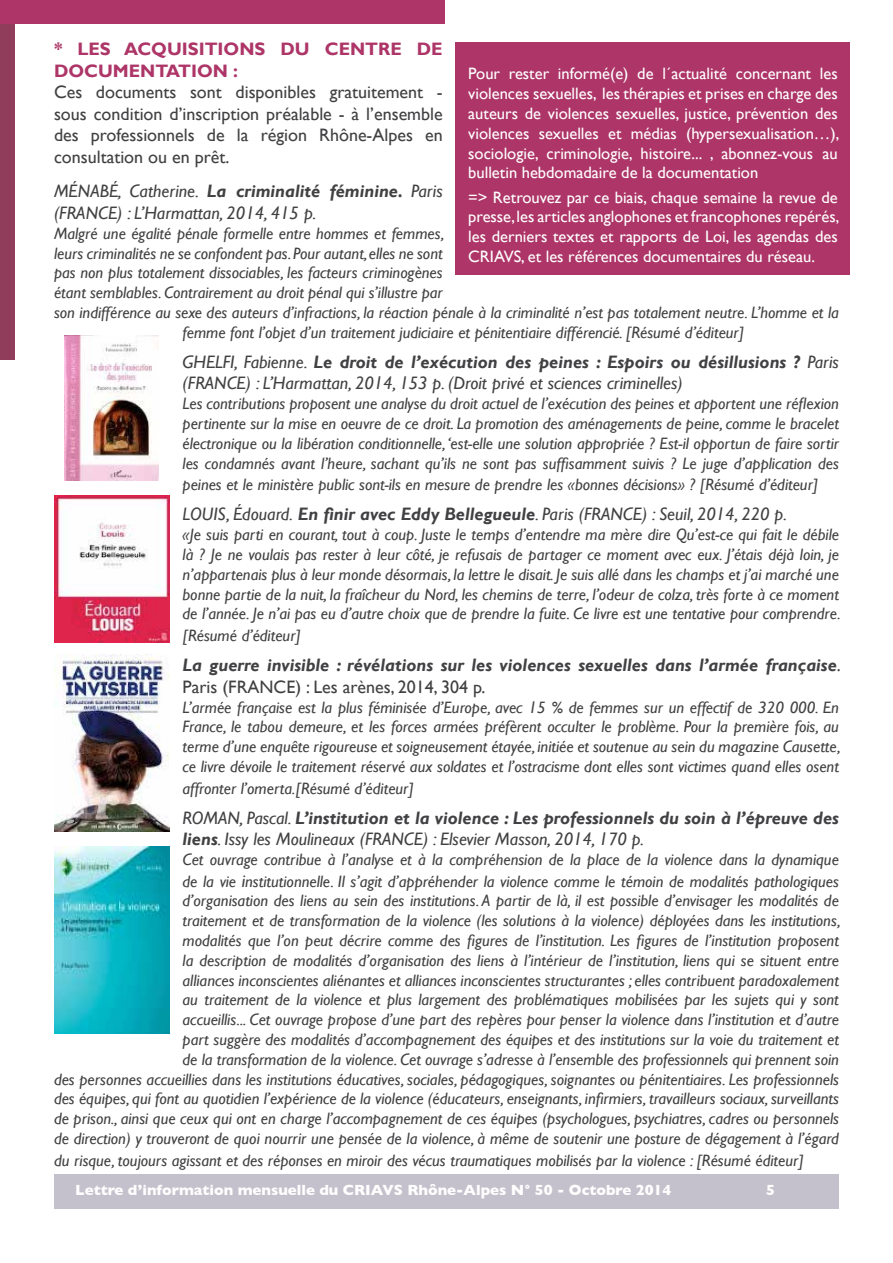
<style>
.page{position:relative;width:893px;height:1263px;background:#fff}
.page>*{position:absolute;margin:0;border:0;box-sizing:border-box;transform-origin:0 0}
.t1{font:italic 18px/21.6px "Gill Sans";color:#414042}
.t2{font:italic 700 18px/21.6px "Gill Sans";color:#414042}
.t3{font:18px/21.6px "Gill Sans";color:#414042;text-align:justify}
.t4{font:700 18px/21.6px "Gill Sans";color:#ad3567}
.t5{font:italic 16.5px/19.8px "Gill Sans";color:#414042;text-align:justify}
.t6{font:16.5px/19.8px "Gill Sans";color:#fff;text-align:justify}
.t7{font:700 15px "Gill Sans";color:#fff}
.s1{font-weight:700}
.s2{font-weight:400;font-style:normal}
.s3{font-weight:400}
.s4{font-size:18px}
</style>
<div class="page">
<div style="left:0;top:0;width:15px;height:359px;background:#903c5b"></div>
<div style="left:54px;top:1174px;width:785px;height:35px;background:#c5c1cc"></div>
<div style="left:0;top:0;width:444px;height:23px;background:#ad3567"></div>
<div style="left:455px;top:43px;width:395px;height:232px;background:#ad3567"></div>
<img style="left:54px;top:495px;width:116px;height:147px">
<img style="left:65px;top:336px;width:94px;height:144px">
<img style="left:54px;top:655px;width:116px;height:176px">
<img style="left:54px;top:846px;width:116px;height:187px">
<p class="t4" style="left:54px;top:39px;width:390px">* LES ACQUISITIONS DU CENTRE DE<br>DOCUMENTATION :</p>
<p class="t3" style="left:54px;top:82px;width:390px">Ces documents sont disponibles gratuitement - sous condition d’inscription préalable - à l’ensemble des professionnels de la région Rhône-Alpes en consultation ou en prêt.</p>
<p class="t1" style="left:54px;top:181px;width:390px">MÉNABÉ, Catherine. <span class="s1">La criminalité féminine.</span> Paris (FRANCE) : L’Harmattan, 2014, 415 p.</p>
<p class="t5" style="left:54px;top:224px;width:392px">Malgré une égalité pénale formelle entre hommes et femmes,</p>
<p class="t5" style="left:54px;top:243px;width:390px">leurs criminalités ne se confondent pas. Pour autant, elles ne sont</p>
<p class="t5" style="left:54px;top:263px;width:390px">pas non plus totalement dissociables, les facteurs criminogènes</p>
<p class="t5" style="left:54px;top:283px;width:390px">étant semblables. Contrairement au droit pénal qui s’illustre par</p>
<p class="t5" style="left:54px;top:303px;width:786px">son indifférence au sexe des auteurs d’infractions, la réaction pénale à la criminalité n’est pas totalement neutre. L’homme et la</p>
<p class="t5" style="left:183px;top:323px;width:563px">femme font l’objet d’un traitement judiciaire et pénitentiaire différencié. [Résumé d’éditeur]</p>
<p class="t1" style="left:183px;top:351px;width:658px">GHELFI, Fabienne. <span class="s1">Le droit de l’exécution des peines : Espoirs ou désillusions ?</span> Paris (FRANCE) : L’Harmattan, 2014, 153 p. (Droit privé et sciences criminelles)</p>
<p class="t5" style="left:183px;top:394px;width:658px">Les contributions proposent une analyse du droit actuel de l’exécution des peines et apportent une réflexion pertinente sur la mise en oeuvre de ce droit. La promotion des aménagements de peine, comme le bracelet électronique ou la libération conditionnelle, ‘est-elle une solution appropriée ? Est-il opportun de faire sortir les condamnés avant l’heure, sachant qu’ils ne sont pas suffisamment suivis ? Le juge d’application des</p>
<p class="t5" style="left:183px;top:475px;width:637px">peines et le ministère public sont-ils en mesure de prendre les «bonnes décisions» ? [Résumé d’éditeur]</p>
<p class="t1" style="left:183px;top:504px;width:606px">LOUIS, Édouard. <span class="s1">En finir avec Eddy Bellegueule</span>. Paris (FRANCE) : Seuil, 2014, 220 p.</p>
<p class="t5" style="left:183px;top:525px;width:660px">«Je suis parti en courant, tout à coup. Juste le temps d’entendre ma mère dire Qu’est-ce qui fait le débile là ? Je ne voulais pas rester à leur côté, je refusais de partager ce moment avec eux. J’étais déjà loin, je n’appartenais plus à leur monde désormais, la lettre le disait. Je suis allé dans les champs et j’ai marché une bonne partie de la nuit, la fraîcheur du Nord, les chemins de terre, l’odeur de colza, très forte à ce moment de l’année. Je n’ai pas eu d’autre choix que de prendre la fuite. Ce livre est une tentative pour comprendre.</p>
<p class="t5" style="left:183px;top:626px;width:120px">[Résumé d’éditeur]</p>
<p class="t2" style="left:183px;top:655px;width:660px">La guerre invisible : révélations sur les violences sexuelles dans l’armée française<span class="s2">.<br>Paris (FRANCE) : Les arènes, 2014, 304 p.</span></p>
<p class="t5" style="left:183px;top:697px;width:659px">L’armée française est la plus féminisée d’Europe, avec 15 % de femmes sur un effectif de 320 000. En France, le tabou demeure, et les forces armées préfèrent occulter le problème. Pour la première fois, au terme d’une enquête rigoureuse et soigneusement étayée, initiée et soutenue au sein du magazine Causette, ce livre dévoile le traitement réservé aux soldates et l’ostracisme dont elles sont victimes quand elles osent</p>
<p class="t5" style="left:183px;top:778px;width:233px">affronter l’omerta.[Résumé d’éditeur]</p>
<p class="t2" style="left:183px;top:807px;width:658px"><span class="s3">ROMAN, Pascal.</span> L’institution et la violence : Les professionnels du soin à l’épreuve des liens<span class="s3">. Issy les Moulineaux (FRANCE) : Elsevier Masson, 2014, 170 p.</span></p>
<p class="t5" style="left:183px;top:849px;width:658px;line-height:21.6px">Cet ouvrage contribue à l’analyse et à la compréhension de la place de la violence dans la dynamique de la vie <span class="s4">i</span>nstitutionnelle. Il s’agit d’appréhender la violence comme le témoin de modalités pathologiques</p>
<p class="t5" style="left:54px;top:891px;width:788px;text-align:right">d’organisation des liens au sein des institutions. A partir de là, il est possible d’envisager les modalités de<br>traitement et de transformation de la violence (les solutions à la violence) déployées dans les institutions,<br>modalités que l’on peut décrire comme des figures de l’institution. Les figures de l’institution proposent<br>la description de modalités d’organisation des liens à l’intérieur de l’institution, liens qui se situent entre<br>alliances inconscientes aliénantes et alliances inconscientes structurantes ; elles contribuent paradoxalement<br>au traitement de la violence et plus largement des problématiques mobilisées par les sujets qui y sont<br>accueillis... Cet ouvrage propose d’une part des repères pour penser la violence dans l’institution et d’autre<br>part suggère des modalités d’accompagnement des équipes et des institutions sur la voie du traitement et<br>de la transformation de la violence. Cet ouvrage s’adresse à l’ensemble des professionnels qui prennent soin<br>des personnes accueillies dans les institutions éducatives, sociales, pédagogiques, soignantes ou pénitentiaires. Les professionnels des équipes, qui font au quotidien l’expérience de la violence (éducateurs, enseignants, infirmiers, travailleurs sociaux, surveillants de prison., ainsi que ceux qui ont en charge l’accompagnement de ces équipes (psychologues, psychiatres, cadres ou personnels de direction) y trouveront de quoi nourrir une pensée de la violence, à même de soutenir une posture de dégagement à l’égard</p>
<p class="t5" style="left:54px;top:1150px;width:751px">du risque, toujours agissant et des réponses en miroir des vécus traumatiques mobilisés par la violence : [Résumé éditeur]</p>
<p class="t6" style="left:468px;top:64px;width:373px">Pour rester informé(e) de l´actualité concernant les violences sexuelles, les thérapies et prises en charge des auteurs de violences sexuelles, justice, prévention des violences sexuelles et médias (hypersexualisation…), sociologie, criminologie, histoire... , abonnez-vous au bulletin hebdomadaire de la documentation</p>
<p class="t6" style="left:468px;top:187px;width:373px">=&gt; Retrouvez par ce biais, chaque semaine la revue de presse, les articles anglophones et francophones repérés, les derniers textes et rapports de Loi, les agendas des CRIAVS, et les références documentaires du réseau.</p>
<p class="t7" style="left:75px;top:1181px;width:598px">Lettre d’information mensuelle du CRIAVS Rhône-Alpes N° 50 - Octobre 2014</p>
<p class="t7" style="left:766px;top:1181px;width:10px">5</p>
</div>
